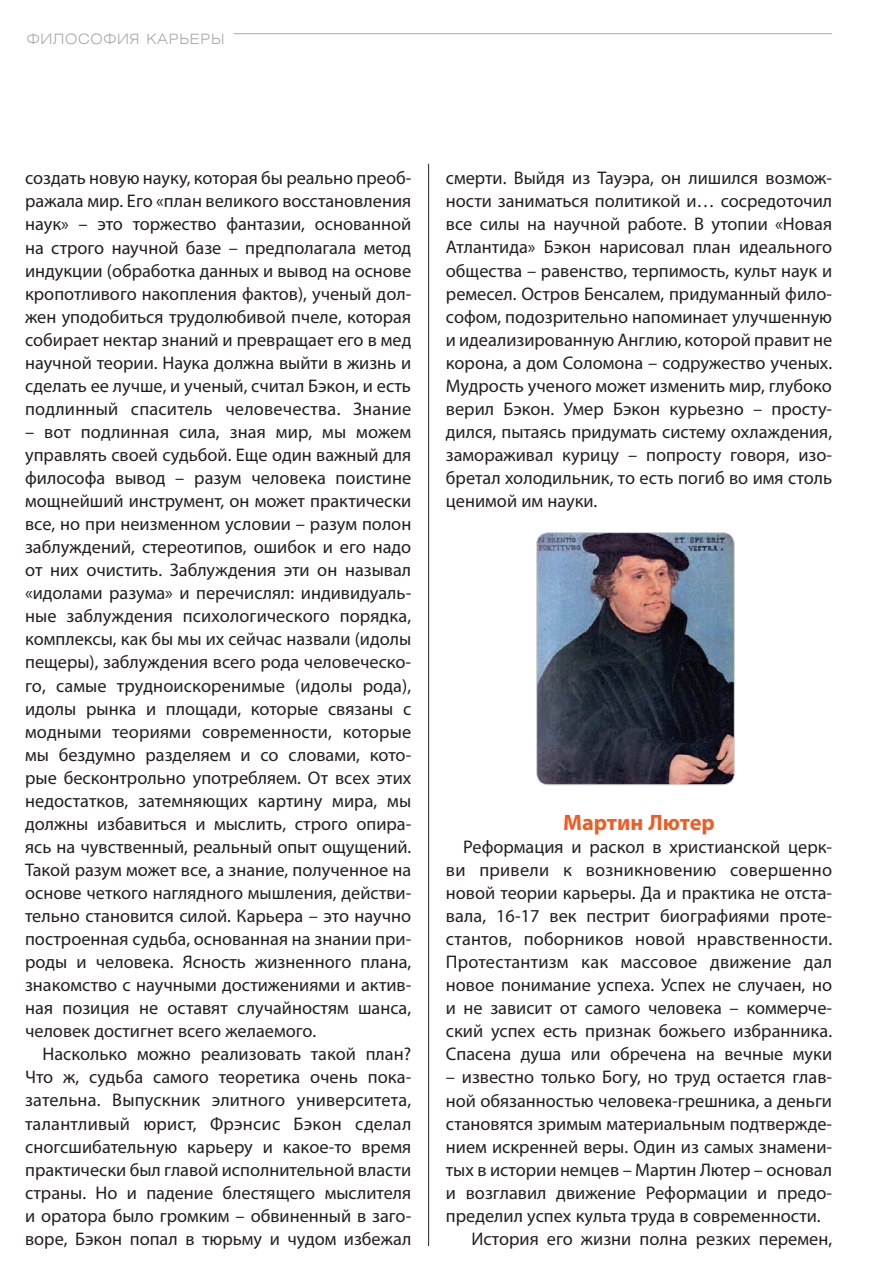
<style>
.page{position:relative;width:893px;height:1263px;background:#fff}
.page>*{position:absolute;margin:0;border:0;box-sizing:border-box;transform-origin:0 0}
.t1{font:700 22.35px "Myriad Pro";color:#f15b24}
.t2{font:18.3px/23.1px "Myriad Pro";color:#231f20;text-align:justify}
.t3{font:300 14.25px "Helios Ext";letter-spacing:.05em;color:#a8a9ac}
</style>
<div class="page">
<hr style="left:428px;top:164px;width:1px;height:1082px;background:#231f20">
<hr style="left:234px;top:33px;width:598px;height:1px;background:#a8a9ac">
<img style="left:537px;top:533px;width:197px;height:252px;border-radius:12px">
<div style="left:536px;top:532px;width:199px;height:253px;border:1px solid #d2d3d4;border-radius:12px"></div>
<p class="t3" style="left:27px;top:33px;width:199px">ФИЛОСОФИЯ КАРЬЕРЫ</p>
<p class="t2" style="left:25px;top:167px;width:388px">создать новую науку, которая бы реально преоб&shy;ражала мир. Его «план великого восстановления наук» – это торжество фантазии, основанной на строго научной базе – предполагала метод индукции (обработка данных и вывод на основе кропотливого накопления фактов), ученый дол&shy;жен уподобиться трудолюбивой пчеле, которая собирает нектар знаний и превращает его в мед научной теории. Наука должна выйти в жизнь и сделать ее лучше, и ученый, считал Бэкон, и есть подлинный спаситель человечества. Знание</p>
<p class="t2" style="left:25px;top:420px;width:388px">– вот подлинная сила, зная мир, мы можем управлять своей судьбой. Еще один важный для философа вывод – разум человека поистине мощнейший инструмент, он может практически все, но при неизменном условии – разум полон заблуждений, стереотипов, ошибок и его надо от них очистить. Заблуждения эти он называл «идолами разума» и перечислял: индивидуаль&shy;ные заблуждения психологического порядка, комплексы, как бы мы их сейчас назвали (идолы пещеры), заблуждения всего рода человеческо&shy;го, самые трудноискоренимые (идолы рода), идолы рынка и площади, которые связаны с модными теориями современности, которые мы бездумно разделяем и со словами, кото&shy;рые бесконтрольно употребляем. От всех этих недостатков, затемняющих картину мира, мы должны избавиться и мыслить, строго опира&shy;ясь на чувственный, реальный опыт ощущений.<br>Такой разум может все, а знание, полученное на основе четкого наглядного мышления, действи&shy;тельно становится силой. Карьера – это научно построенная судьба, основанная на знании при&shy;роды и человека. Ясность жизненного плана, знакомство с научными достижениями и актив&shy;ная позиция не оставят случайностям шанса, человек достигнет всего желаемого.</p>
<p class="t2" style="left:25px;top:1043px;width:388px;text-indent:17px">Насколько можно реализовать такой план?<br>Что ж, судьба самого теоретика очень пока&shy;зательна. Выпускник элитного университета, талантливый юрист, Фрэнсис Бэкон сделал сногсшибательную карьеру и какое-то время практически был главой исполнительной власти страны. Но и падение блестящего мыслителя и оратора было громким – обвиненный в заго&shy;воре, Бэкон попал в тюрьму и чудом избежал</p>
<p class="t2" style="left:446px;top:166px;width:388px">смерти. Выйдя из Тауэра, он лишился возмож&shy;ности заниматься политикой и… сосредоточил все силы на научной работе. В утопии «Новая Атлантида» Бэкон нарисовал план идеального общества – равенство, терпимость, культ наук и ремесел. Остров Бенсалем, придуманный фило&shy;софом, подозрительно напоминает улучшенную и идеализированную Англию, которой правит не корона, а дом Соломона – содружество ученых.<br>Мудрость ученого может изменить мир, глубоко верил Бэкон. Умер Бэкон курьезно – просту&shy;дился, пытаясь придумать систему охлаждения, замораживал курицу – попросту говоря, изо&shy;бретал холодильник, то есть погиб во имя столь ценимой им науки.</p>
<p class="t1" style="left:563px;top:809px;width:153px">Мартин Лютер</p>
<p class="t2" style="left:446px;top:835px;width:388px;text-indent:17px">Реформация и раскол в христианской церк&shy;ви привели к возникновению совершенно новой теории карьеры. Да и практика не отста&shy;вала, 16-17 век пестрит биографиями проте&shy;стантов, поборников новой нравственности.<br>Протестантизм как массовое движение дал новое понимание успеха. Успех не случаен, но и не зависит от самого человека – коммерче&shy;ский успех есть признак божьего избранника.<br>Спасена душа или обречена на вечные муки</p>
<p class="t2" style="left:446px;top:1066px;width:388px">– известно только Богу, но труд остается глав-</p>
<p class="t2" style="left:446px;top:1089px;width:388px">ной обязанностью человека-грешника, а деньги</p>
<p class="t2" style="left:446px;top:1112px;width:388px">становятся зримым материальным подтвержде-</p>
<p class="t2" style="left:446px;top:1135px;width:388px">нием искренней веры. Один из самых знамени-</p>
<p class="t2" style="left:446px;top:1158px;width:388px">тых в истории немцев – Мартин Лютер – основал</p>
<p class="t2" style="left:446px;top:1181px;width:388px">и возглавил движение Реформации и предо-</p>
<p class="t2" style="left:446px;top:1204px;width:376px">пределил успех культа труда в современности.</p>
<p class="t2" style="left:471px;top:1227px;width:362px">История его жизни полна резких перемен,</p>
</div>
